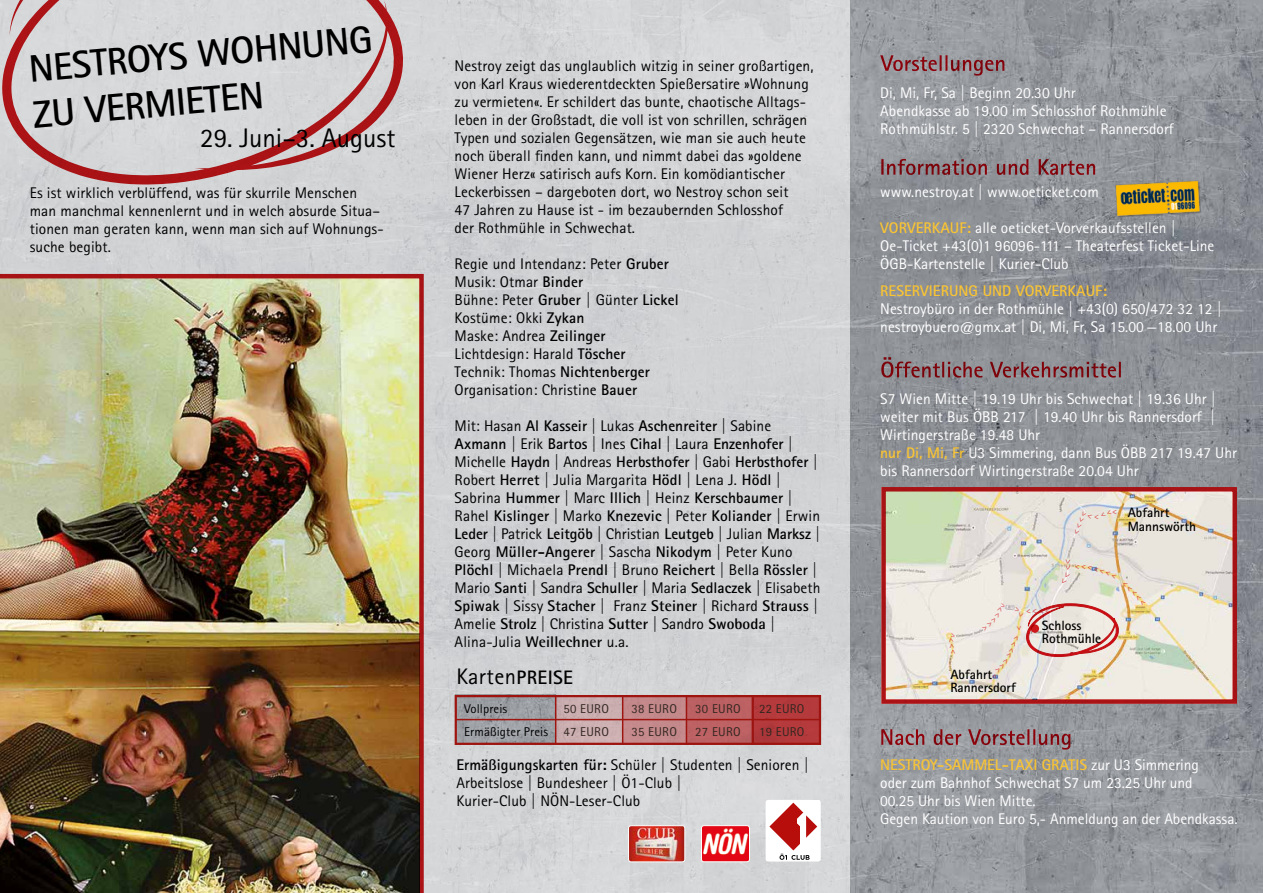
<style>
.page{position:relative;width:1263px;height:893px;background:#fff}
.page>*{position:absolute;margin:0;border:0;box-sizing:border-box;transform-origin:0 0}
.t1{font:700 38.25px/45.9px "AT Rotis Sans Serif";color:#000}
.t2{font:26.85px "AT Rotis Sans Serif";color:#000}
.t3{font:22.5px "AT Rotis Sans Serif";letter-spacing:.02em;color:#000}
.t4{font:15.45px/18px "AT Rotis Sans Serif";letter-spacing:.005em;color:#000}
.t5{font:15.45px/18px "AT Rotis Sans Serif";letter-spacing:.005em;color:#fff}
.t6{font:700 15.45px "AT Rotis Sans Serif";letter-spacing:.005em;color:#f9c434}
.t7{font:700 13.5px/13.5px "AT Rotis Sans Serif";color:#000}
.t8{font:12.75px "AT Rotis Sans Serif";letter-spacing:.02em;color:#322620}
.t9{font:12.75px "AT Rotis Sans Serif";letter-spacing:.01em;color:#000}
.t10{font:8.25px "Minion Pro";color:#cd171a}
.s1{font-weight:700}
.s2{font-family:"AT Rotis Semi Sans";font-weight:700}
.s3{font-weight:700;font-size:19.5px}
.s4{color:#322620}
.s5{font-weight:700;color:#f9c434}
</style>
<div class="page">
<img style="left:0;top:0;width:1263px;height:893px">
<img style="left:457px;top:697px;width:98px;height:46px">
<div style="left:753px;top:696px;width:67px;height:47px;background:#b4393c"></div>
<svg style="left:687px;top:697px;width:65px;height:46px;background:#ba5e60"></svg>
<svg style="left:623px;top:697px;width:63px;height:46px;background:#c18486"></svg>
<svg style="left:556px;top:697px;width:66px;height:46px;background:#c8a9ab"></svg>
<img style="left:1115px;top:180px;width:87px;height:39px">
<svg style="left:881px;top:729px;width:189px;height:21px;background:#967a80"></svg>
<svg style="left:881px;top:357px;width:240px;height:21px;background:#8a6f75"></svg>
<svg style="left:881px;top:159px;width:214px;height:16px;background:#8c6a70"></svg>
<hr style="left:456px;top:719px;width:365px;height:1px;background:#9e1510">
<svg style="left:2px;top:0;width:402px;height:185px;background:#d1c3c5"></svg>
<img style="left:0;top:274px;width:424px;height:619px">
<div style="left:766px;top:800px;width:55px;height:61px;background:#fff;border-radius:3px"></div>
<svg style="left:769px;top:803px;width:48px;height:57px"></svg>
<img style="left:701px;top:827px;width:47px;height:35px">
<div style="left:701px;top:825px;width:49px;height:37px;border:1px solid #fff;border-radius:3px"></div>
<img style="left:628px;top:827px;width:57px;height:35px">
<div style="left:628px;top:825px;width:57px;height:37px;border:1px solid #fff;border-radius:3px"></div>
<img style="left:886px;top:492px;width:346px;height:207px">
<div style="left:881px;top:487px;width:356px;height:217px;border:4px solid #cd171a"></div>
<hr style="left:456px;top:695px;width:365px;height:2px;background:#9e1510">
<hr style="left:456px;top:743px;width:365px;height:2px;background:#9e1510">
<hr style="left:455px;top:695px;width:2px;height:50px;background:#9e1510">
<hr style="left:555px;top:695px;width:1px;height:50px;background:#9e1510">
<hr style="left:622px;top:695px;width:1px;height:50px;background:#9e1510">
<hr style="left:686px;top:696px;width:1px;height:49px;background:#9e1510">
<hr style="left:752px;top:696px;width:1px;height:49px;background:#9e1510">
<hr style="left:819px;top:695px;width:2px;height:50px;background:#9e1510">
<svg style="left:880px;top:55px;width:124px;height:21px;background:#93777c"></svg>
<svg style="left:1101px;top:511px;width:10px;height:7px"></svg>
<svg style="left:1074px;top:512px;width:18px;height:22px"></svg>
<svg style="left:949px;top:633px;width:7px;height:15px"></svg>
<img style="left:982px;top:559px;width:163px;height:120px">
<h1 class="t1" style="left:27px;top:45px;width:346px;rotate:-5deg">NESTROYS WOHNUNG<br>ZU VERMIETEN</h1>
<h2 class="t2" style="left:200px;top:122px;width:197px">29. Juni–3. August</h2>
<p class="t4" style="left:30px;top:184px;width:355px">Es ist wirklich verblüffend, was für skurrile Menschen man manchmal kennenlernt und in welch absurde Situa– tionen man geraten kann, wenn man sich auf Wohnungs&shy;suche begibt.</p>
<p class="t4" style="left:455px;top:57px;width:360px">Nestroy zeigt das unglaublich witzig in seiner großartigen, von Karl Kraus wiederentdeckten Spießersatire »Wohnung zu vermieten«. Er schildert das bunte, chaotische Alltags&shy;leben in der Großstadt, die voll ist von schrillen, schrägen Typen und sozialen Gegensätzen, wie man sie auch heute noch überall finden kann, und nimmt dabei das »goldene Wiener Herz« satirisch aufs Korn. Ein komödiantischer Leckerbissen – dargeboten dort, wo Nestroy schon seit<br>47 Jahren zu Hause ist - im bezaubernden Schlosshof<br>der Rothmühle in Schwechat.</p>
<p class="t4" style="left:455px;top:255px;width:226px">Regie und Intendanz: Peter <span class="s1">Gruber<br></span>Musik: Otmar <span class="s1">Binder<br></span>Bühne: Peter <span class="s1">Gruber |</span> Günter <span class="s1">Lickel<br></span>Kostüme: Okki <span class="s1">Zykan<br></span>Maske: Andrea <span class="s1">Zeilinger<br></span>Lichtdesign: Harald <span class="s1">Töscher<br></span>Technik: Thomas <span class="s1">Nichtenberger<br></span>Organisation: Christine <span class="s1">Bauer</span></p>
<p class="t4" style="left:455px;top:417px;width:367px">Mit: Hasan <span class="s1">Al Kasseir</span> | Lukas <span class="s1">Aschenreiter</span> | Sabine <span class="s1">Axmann</span> | Erik <span class="s1">Bartos</span> | Ines <span class="s1">Cihal</span> | Laura <span class="s1">Enzenhofer</span> | Michelle <span class="s1">Haydn</span> | Andreas <span class="s1">Herbsthofer</span> | Gabi <span class="s1">Herbsthofer</span> | Robert <span class="s1">Herret</span> | Julia Margarita <span class="s1">Hödl</span> | Lena J. <span class="s1">Hödl</span> | Sabrina <span class="s1">Hummer</span> | Marc <span class="s1">Illich</span> | Heinz <span class="s1">Kerschbaumer</span> | Rahel <span class="s1">Kislinger</span> | Marko <span class="s1">Knezevic</span> | Peter <span class="s1">Koliander</span> | Erwin <span class="s1">Leder</span> | Patrick <span class="s1">Leitgöb</span> | Christian <span class="s1">Leutgeb</span> | Julian <span class="s1">Marksz</span> | Georg <span class="s1">Müller-Angerer</span> | Sascha <span class="s1">Nikodym</span> | Peter Kuno <span class="s1">Plöchl</span> | Michaela <span class="s1">Prendl</span> | Bruno <span class="s1">Reichert</span> | Bella <span class="s1">Rössler</span> | Mario <span class="s1">Santi</span> | Sandra <span class="s1">Schuller</span> | Maria <span class="s1">Sedlaczek</span> | Elisabeth <span class="s1">Spiwak</span> | Sissy <span class="s1">Stacher</span> | Franz <span class="s2">Steiner</span> | Richard <span class="s2">Strauss</span> | Amelie <span class="s2">Strolz</span> | Christina <span class="s2">Sutter</span> | Sandro <span class="s2">Swoboda | </span>Alina-Julia <span class="s2">Weillechner</span> u.a.</p>
<h3 class="t3" style="left:456px;top:663px;width:118px">Karten<span class="s3">PREISE</span></h3>
<p class="t9" style="left:464px;top:702px;width:45px">Vollpreis</p>
<p class="t8" style="left:563px;top:702px;width:47px">50 EURO</p>
<p class="t8" style="left:631px;top:702px;width:47px">38 EURO</p>
<p class="t8" style="left:695px;top:702px;width:47px">30 EURO</p>
<p class="t8" style="left:759px;top:702px;width:47px">22 EURO</p>
<p class="t9" style="left:464px;top:724px;width:146px">Ermäßigter Preis <span class="s4">47 EURO</span></p>
<p class="t8" style="left:631px;top:724px;width:47px">35 EURO</p>
<p class="t8" style="left:695px;top:724px;width:47px">27 EURO</p>
<p class="t8" style="left:759px;top:724px;width:47px">19 EURO</p>
<p class="t4" style="left:456px;top:756px;width:354px"><span class="s1">Ermäßigungskarten für:</span> Schüler | Studenten | Senioren |<br>Arbeitslose | Bundesheer | Ö1-Club |<br>Kurier-Club | NÖN-Leser-Club</p>
<p class="t5" style="left:880px;top:84px;width:295px">Di, Mi, Fr, Sa | Beginn 20.30 Uhr<br>Abendkasse ab 19.00 im Schlosshof Rothmühle<br>Rothmühlstr. 5 | 2320 Schwechat – Rannersdorf</p>
<p class="t5" style="left:880px;top:183px;width:220px">www.nestroy.at | www.oeticket.com</p>
<p class="t5" style="left:880px;top:219px;width:336px"><span class="s5">VORVERKAUF:</span> alle oeticket-Vorverkaufsstellen |<br>Oe-Ticket +43(0)1 96096-111 – Theaterfest Ticket-Line<br>ÖGB-Kartenstelle | Kurier-Club</p>
<p class="t6" style="left:880px;top:281px;width:228px">RESERVIERUNG UND VORVERKAUF:</p>
<p class="t5" style="left:880px;top:300px;width:343px">Nestroybüro in der Rothmühle | +43(0) 650/472 32 12 | nestroybuero@gmx.at | Di, Mi, Fr, Sa 15.00 —18.00 Uhr</p>
<p class="t5" style="left:880px;top:390px;width:358px">S7 Wien Mitte | 19.19 Uhr bis Schwechat | 19.36 Uhr | weiter mit Bus ÖBB 217 | 19.40 Uhr bis Rannersdorf | Wirtingerstraße 19.48 Uhr<br><span class="s5">nur Di, Mi, Fr</span> U3 Simmering, dann Bus ÖBB 217 19.47 Uhr bis Rannersdorf Wirtingerstraße 20.04 Uhr</p>
<p class="t10" style="left:1099px;top:524px;width:6px;rotate:-180deg">&gt;</p>
<p class="t10" style="left:1117px;top:518px;width:6px;rotate:-180deg">&gt;</p>
<p class="t7" style="left:1128px;top:506px;width:70px">Abfahrt<br>Mannswörth</p>
<p class="t10" style="left:947px;top:654px;width:6px;rotate:-90deg">&gt;</p>
<p class="t7" style="left:950px;top:667px;width:67px">Abfahrt<br>Rannersdorf</p>
<p class="t10" style="left:1050px;top:617px;width:12px;rotate:-180deg">&gt;&gt;</p>
<p class="t7" style="left:1042px;top:618px;width:61px">Schloss<br>Rothmühle</p>
<p class="t5" style="left:880px;top:756px;width:359px"><span class="s5">NESTROY-SAMMEL-TAXI GRATIS</span> zur U3 Simmering<br>oder zum Bahnhof Schwechat S7 um 23.25 Uhr und<br>00.25 Uhr bis Wien Mitte.<br>Gegen Kaution von Euro 5,- Anmeldung an der Abendkassa.</p>
</div>
